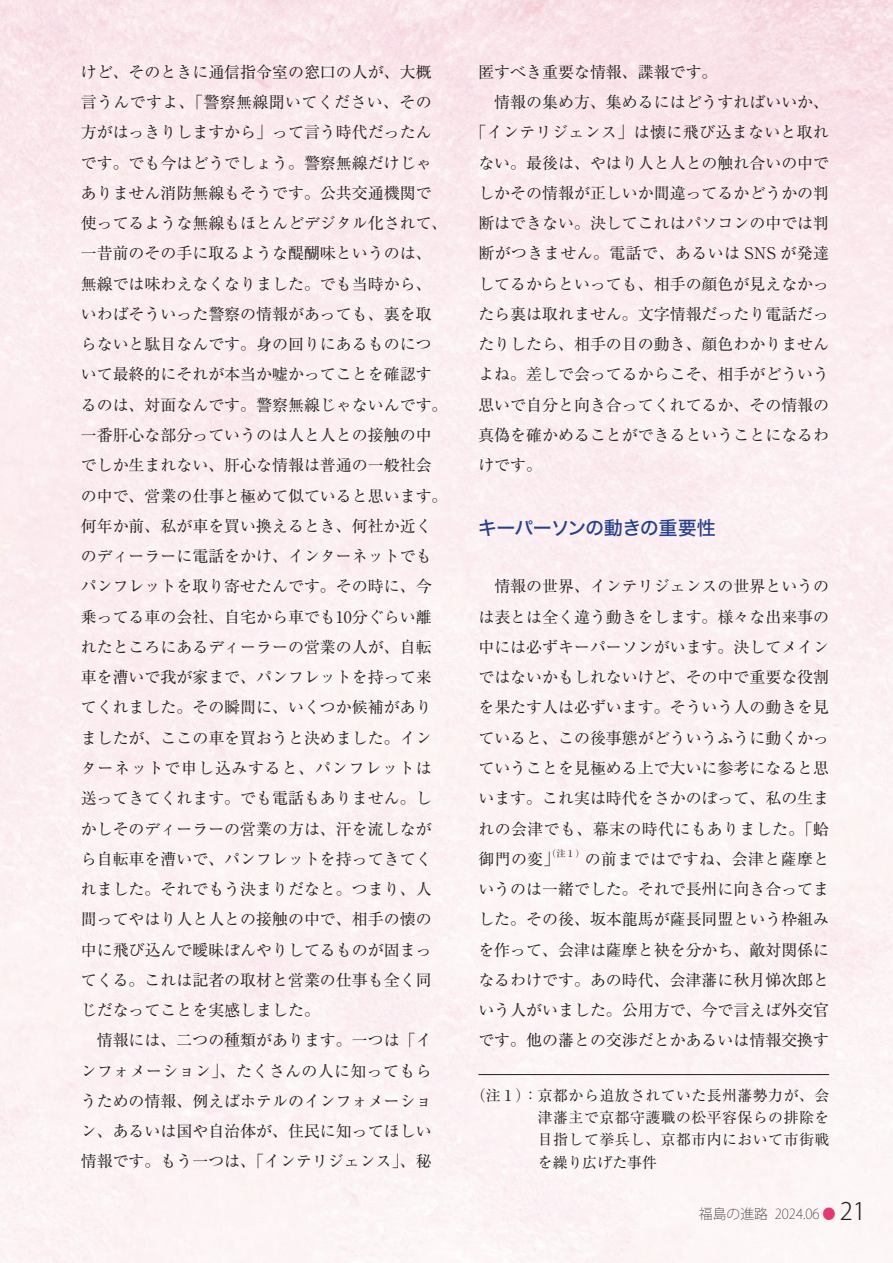
<style>
.page{position:relative;width:893px;height:1263px;background:#fff}
.page>*{position:absolute;margin:0;border:0;box-sizing:border-box;transform-origin:0 0}
.t1{font:19.2px "Hira Kaku Std W5";letter-spacing:-.045em;color:#253f8e}
.t2{font:15.9px/30.3px "Ryumin Pr 6";color:#231f20;text-align:justify}
.t3{font:15.9px "Ryumin Pr 6";letter-spacing:.025em;color:#231f20}
.t4{font:15.9px "Ryumin Pr 6";letter-spacing:.03em;color:#231f20}
.t5{font:14.85px/22.4px "Ryumin Pr 6";letter-spacing:.03em;color:#231f20;text-align:justify}
.t6{font:200 13.8px "Koz Go Pro";color:#231f20}
.t7{font:9.3px "Ryumin Pr 6";color:#231f20}
.s1{color:#e43875}
.s2{font-weight:300;font-size:23.85px}
</style>
<div class="page">
<hr style="left:478px;top:1074px;width:351px;height:1px;background:#231f20">
<p class="t2" style="left:81px;top:56px;width:368px;text-align:left">けど、そのときに通信指令室の窓口の人が、大概言うんですよ、「警察無線聞いてください、その方がはっきりしますから」って言う時代だったんです。でも今はどうでしょう。警察無線だけじゃありません消防無線もそうです。公共交通機関で使ってるような無線もほとんどデジタル化されて、一昔前のその手に取るような醍醐味というのは、無線では味わえなくなりました。でも当時から、いわばそういった警察の情報があっても、裏を取らないと駄目なんです。身の回りにあるものについて最終的にそれが本当か嘘かってことを確認するのは、対面なんです。警察無線じゃないんです。一番肝心な部分っていうのは人と人との接触の中でしか生まれない、肝心な情報は普通の一般社会の中で、営業の仕事と極めて似ていると思います。何年か前、私が車を買い換えるとき、何社か近くのディーラーに電話をかけ、インターネットでもパンフレットを取り寄せたんです。その時に、今乗ってる車の会社、自宅から車でも10分ぐらい離れたところにあるディーラーの営業の人が、自転車を漕いで我が家まで、パンフレットを持って来てくれました。その瞬間に、いくつか候補がありましたが、ここの車を買おうと決めました。インターネットで申し込みすると、パンフレットは送ってきてくれます。でも電話もありません。しかしそのディーラーの営業の方は、汗を流しながら自転車を漕いで、パンフレットを持ってきてくれました。それでもう決まりだなと。つまり、人間ってやはり人と人との接触の中で、相手の懐の中に飛び込んで曖昧ぼんやりしてるものが固まってくる。これは記者の取材と営業の仕事も全く同じだなってことを実感しました。<br>　情報には、二つの種類があります。一つは「インフォメーション」、たくさんの人に知ってもらうための情報、例えばホテルのインフォメーション、あるいは国や自治体が、住民に知ってほしい情報です。もう一つは、「インテリジェンス」、秘</p>
<p class="t2" style="left:478px;top:56px;width:241px">匿すべき重要な情報、諜報です。</p>
<p class="t2" style="left:478px;top:86px;width:352px">　情報の集め方、集めるにはどうすればいいか、</p>
<p class="t3" style="left:470px;top:120px;width:360px">「インテリジェンス」は懐に飛び込まないと取れ</p>
<p class="t2" style="left:478px;top:147px;width:352px">ない。最後は、やはり人と人との触れ合いの中で</p>
<p class="t2" style="left:478px;top:177px;width:352px">しかその情報が正しいか間違ってるかどうかの判</p>
<p class="t2" style="left:478px;top:207px;width:352px">断はできない。決してこれはパソコンの中では判</p>
<p class="t4" style="left:478px;top:241px;width:352px">断がつきません。電話で、あるいは SNS が発達</p>
<p class="t2" style="left:478px;top:268px;width:352px">してるからといっても、相手の顔色が見えなかっ</p>
<p class="t2" style="left:478px;top:298px;width:352px">たら裏は取れません。文字情報だったり電話だっ</p>
<p class="t2" style="left:478px;top:328px;width:352px">たりしたら、相手の目の動き、顔色わかりません</p>
<p class="t2" style="left:478px;top:358px;width:352px">よね。差しで会ってるからこそ、相手がどういう</p>
<p class="t2" style="left:478px;top:389px;width:352px">思いで自分と向き合ってくれてるか、その情報の</p>
<p class="t2" style="left:478px;top:419px;width:352px">真偽を確かめることができるということになるわ</p>
<p class="t2" style="left:478px;top:449px;width:73px">けです。　</p>
<p class="t1" style="left:478px;top:513px;width:259px">キーパーソンの動きの重要性　</p>
<p class="t2" style="left:478px;top:570px;width:352px">　情報の世界、インテリジェンスの世界というのは表とは全く違う動きをします。様々な出来事の中には必ずキーパーソンがいます。決してメインではないかもしれないけど、その中で重要な役割を果たす人は必ずいます。そういう人の動きを見ていると、この後事態がどういうふうに動くかっていうことを見極める上で大いに参考になると思います。これ実は時代をさかのぼって、私の生まれの会津でも、幕末の時代にもありました。「蛤御門の変」</p>
<p class="t7" style="left:547px;top:846px;width:39px">（注１）</p>
<p class="t2" style="left:478px;top:843px;width:352px;text-indent:107px">の前まではですね、会津と薩摩というのは一緒でした。それで長州に向き合ってました。その後、坂本龍馬が薩長同盟という枠組みを作って、会津は薩摩と袂を分かち、敵対関係になるわけです。あの時代、会津藩に秋月悌次郎という人がいました。公用方で、今で言えば外交官です。他の藩との交渉だとかあるいは情報交換す</p>
<p class="t5" style="left:538px;top:1083px;width:293px;text-indent:-67px">（注１）：京都から追放されていた長州藩勢力が、会津藩主で京都守護職の松平容保らの排除を目指して挙兵し、京都市内において市街戦を繰り広げた事件　</p>
<p class="t6" style="left:699px;top:1205px;width:168px">福島の進路 2024.06 <span class="s1">●</span> <span class="s2">21</span></p>
</div>
